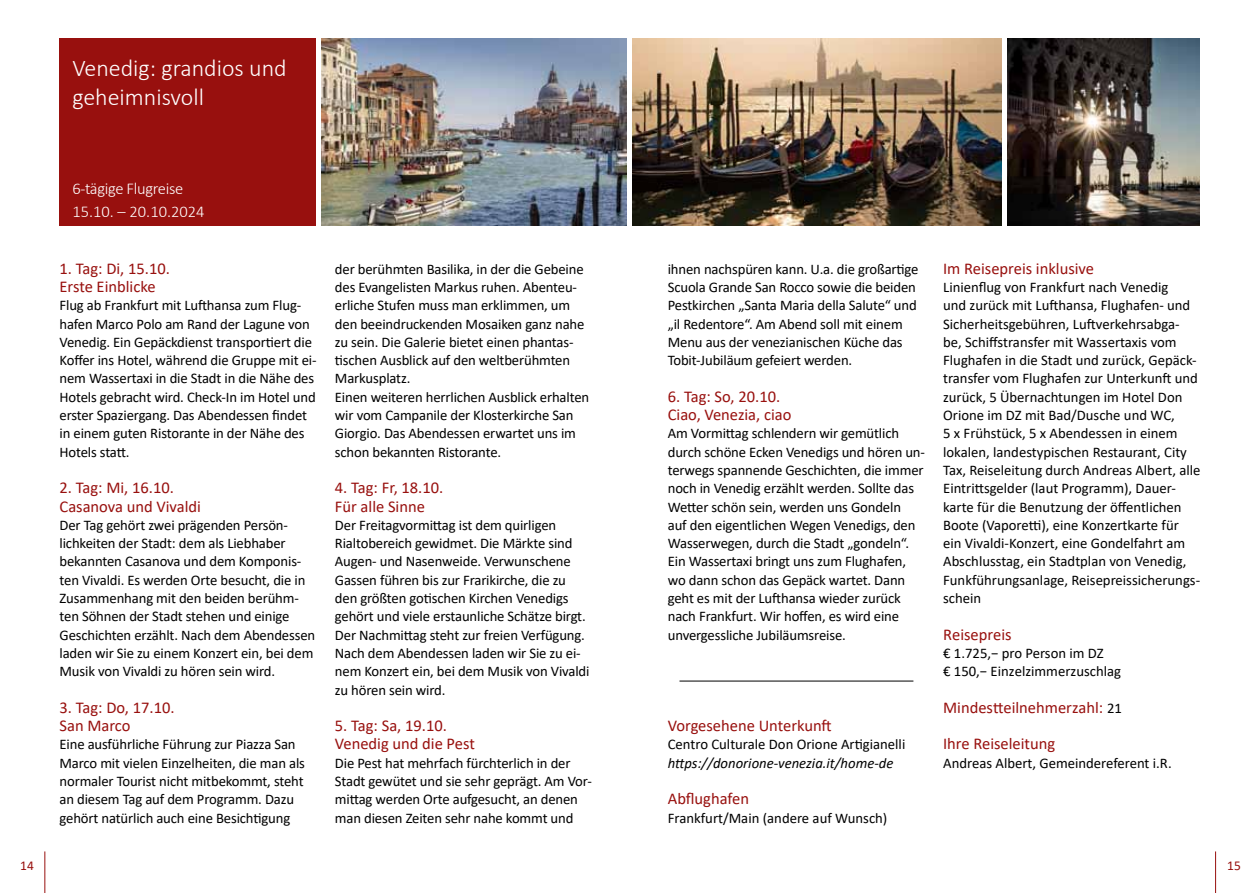
<style>
.page{position:relative;width:1259px;height:893px;background:#fff}
.page>*{position:absolute;margin:0;border:0;box-sizing:border-box;transform-origin:0 0}
.t1{font:300 24px/28.8px "Calibri";color:#fff}
.t2{font:16.5px/18.3px "Calibri";color:#98100e}
.t3{font:300 16.5px "Calibri";letter-spacing:-.02em;color:#fff}
.t4{font:300 16.5px "Calibri";color:#fff}
.t5{font:14.7px/18.3px "Calibri";letter-spacing:-.01em;color:#000}
.t6{font:italic 14.7px "Calibri";color:#000}
.t7{font:13.5px "Calibri";color:#98100e}
.s1{font-size:14.7px;color:#000}
</style>
<div class="page">
<hr style="left:45px;top:851px;width:1px;height:42px;background:#98100e">
<hr style="left:1215px;top:851px;width:1px;height:42px;background:#98100e">
<img style="left:321px;top:38px;width:306px;height:187px">
<img style="left:1007px;top:38px;width:192px;height:187px">
<img style="left:632px;top:38px;width:370px;height:187px">
<div style="left:60px;top:38px;width:257px;height:187px;background:#98100e"></div>
<hr style="left:679px;top:681px;width:234px;height:1px;background:#000">
<h1 class="t1" style="left:72px;top:54px;width:216px">Venedig: grandios und geheimnisvoll</h1>
<p class="t3" style="left:72px;top:178px;width:112px">6-tägige Flugreise</p>
<p class="t4" style="left:72px;top:201px;width:134px">15.10. – 20.10.2024</p>
<p class="t2" style="left:60px;top:259px;width:112px">1. Tag: Di, 15.10.<br>Erste Einblicke</p>
<p class="t5" style="left:60px;top:296px;width:258px">Flug ab Frankfurt mit Lufthansa zum Flug&shy;hafen Marco Polo am Rand der Lagune von Venedig. Ein Gepäckdienst transportiert die Koffer ins Hotel, während die Gruppe mit ei&shy;nem Wassertaxi in die Stadt in die Nähe des Hotels gebracht wird. Check-In im Hotel und erster Spaziergang. Das Abendessen findet in einem guten Ristorante in der Nähe des Hotels statt.</p>
<p class="t2" style="left:60px;top:478px;width:143px">2. Tag: Mi, 16.10.<br>Casanova und Vivaldi</p>
<p class="t5" style="left:60px;top:515px;width:257px">Der Tag gehört zwei prägenden Persön&shy;lichkeiten der Stadt: dem als Liebhaber bekannten Casanova und dem Komponis&shy;ten Vivaldi. Es werden Orte besucht, die in Zusammenhang mit den beiden berühm&shy;ten Söhnen der Stadt stehen und einige Geschichten erzählt. Nach dem Abendessen laden wir Sie zu einem Konzert ein, bei dem Musik von Vivaldi zu hören sein wird.</p>
<p class="t2" style="left:60px;top:698px;width:117px">3. Tag: Do, 17.10.<br>San Marco</p>
<p class="t5" style="left:60px;top:735px;width:247px">Eine ausführliche Führung zur Piazza San Marco mit vielen Einzelheiten, die man als normaler Tourist nicht mitbekommt, steht an diesem Tag auf dem Programm. Dazu gehört natürlich auch eine Besichtigung</p>
<p class="t5" style="left:335px;top:259px;width:256px">der berühmten Basilika, in der die Gebeine des Evangelisten Markus ruhen. Abenteu&shy;erliche Stufen muss man erklimmen, um den beeindruckenden Mosaiken ganz nahe zu sein. Die Galerie bietet einen phantas&shy;tischen Ausblick auf den weltberühmten Markusplatz.<br>Einen weiteren herrlichen Ausblick erhalten wir vom Campanile der Klosterkirche San Giorgio. Das Abendessen erwartet uns im schon bekannten Ristorante.</p>
<p class="t2" style="left:335px;top:478px;width:110px">4. Tag: Fr, 18.10.<br>Für alle Sinne</p>
<p class="t5" style="left:335px;top:515px;width:256px">Der Freitagvormittag ist dem quirligen Rialtobereich gewidmet. Die Märkte sind Augen- und Nasenweide. Verwunschene Gassen führen bis zur Frarikirche, die zu den größten gotischen Kirchen Venedigs gehört und viele erstaunliche Schätze birgt.<br>Der Nachmittag steht zur freien Verfügung.<br>Nach dem Abendessen laden wir Sie zu ei&shy;nem Konzert ein, bei dem Musik von Vivaldi zu hören sein wird.</p>
<p class="t2" style="left:335px;top:716px;width:141px">5. Tag: Sa, 19.10.<br>Venedig und die Pest</p>
<p class="t5" style="left:335px;top:753px;width:258px">Die Pest hat mehrfach fürchterlich in der Stadt gewütet und sie sehr geprägt. Am Vor&shy;mittag werden Orte aufgesucht, an denen man diesen Zeiten sehr nahe kommt und</p>
<p class="t5" style="left:668px;top:259px;width:252px">ihnen nachspüren kann. U.a. die großartige Scuola Grande San Rocco sowie die beiden Pestkirchen „Santa Maria della Salute“ und „il Redentore“. Am Abend soll mit einem Menu aus der venezianischen Küche das Tobit-Jubiläum gefeiert werden.</p>
<p class="t2" style="left:668px;top:387px;width:125px">6. Tag: So, 20.10.<br>Ciao, Venezia, ciao</p>
<p class="t5" style="left:668px;top:424px;width:259px">Am Vormittag schlendern wir gemütlich durch schöne Ecken Venedigs und hören un&shy;terwegs spannende Geschichten, die immer noch in Venedig erzählt werden. Sollte das Wetter schön sein, werden uns Gondeln<br>auf den eigentlichen Wegen Venedigs, den Wasserwegen, durch die Stadt „gondeln“.<br>Ein Wassertaxi bringt uns zum Flughafen, wo dann schon das Gepäck wartet. Dann geht es mit der Lufthansa wieder zurück nach Frankfurt. Wir hoffen, es wird eine unvergessliche Jubiläumsreise.</p>
<p class="t2" style="left:668px;top:716px;width:165px">Vorgesehene Unterkunft</p>
<p class="t5" style="left:668px;top:735px;width:239px">Centro Culturale Don Orione Artigianelli</p>
<p class="t6" style="left:668px;top:753px;width:227px">https://donorione-venezia.it/home-de</p>
<p class="t2" style="left:668px;top:789px;width:83px">Abflughafen</p>
<p class="t5" style="left:668px;top:808px;width:221px">Frankfurt/Main (andere auf Wunsch)</p>
<p class="t2" style="left:943px;top:259px;width:152px">Im Reisepreis inklusive</p>
<p class="t5" style="left:943px;top:278px;width:259px">Linienflug von Frankfurt nach Venedig<br>und zurück mit Lufthansa, Flughafen- und Sicherheitsgebühren, Luftverkehrsabga&shy;be, Schiffstransfer mit Wassertaxis vom Flughafen in die Stadt und zurück, Gepäck&shy;transfer vom Flughafen zur Unterkunft und zurück, 5 Übernachtungen im Hotel Don Orione im DZ mit Bad/Dusche und WC,<br>5 x Frühstück, 5 x Abendessen in einem lokalen, landestypischen Restaurant, City Tax, Reiseleitung durch Andreas Albert, alle Eintrittsgelder (laut Programm), Dauer&shy;karte für die Benutzung der öffentlichen Boote (Vaporetti), eine Konzertkarte für ein Vivaldi-Konzert, eine Gondelfahrt am Abschlusstag, ein Stadtplan von Venedig, Funkführungsanlage, Reisepreissicherungs&shy;schein</p>
<p class="t2" style="left:943px;top:625px;width:70px">Reisepreis</p>
<p class="t5" style="left:943px;top:644px;width:179px">€ 1.725,− pro Person im DZ<br>€ 150,− Einzelzimmerzuschlag</p>
<p class="t2" style="left:943px;top:698px;width:180px">Mindestteilnehmerzahl: <span class="s1">21</span></p>
<p class="t2" style="left:943px;top:734px;width:114px">Ihre Reiseleitung</p>
<p class="t5" style="left:943px;top:753px;width:230px">Andreas Albert, Gemeindereferent i.R.</p>
<p class="t7" style="left:20px;top:856px;width:15px">14</p>
<p class="t7" style="left:1227px;top:856px;width:15px">15</p>
</div>
